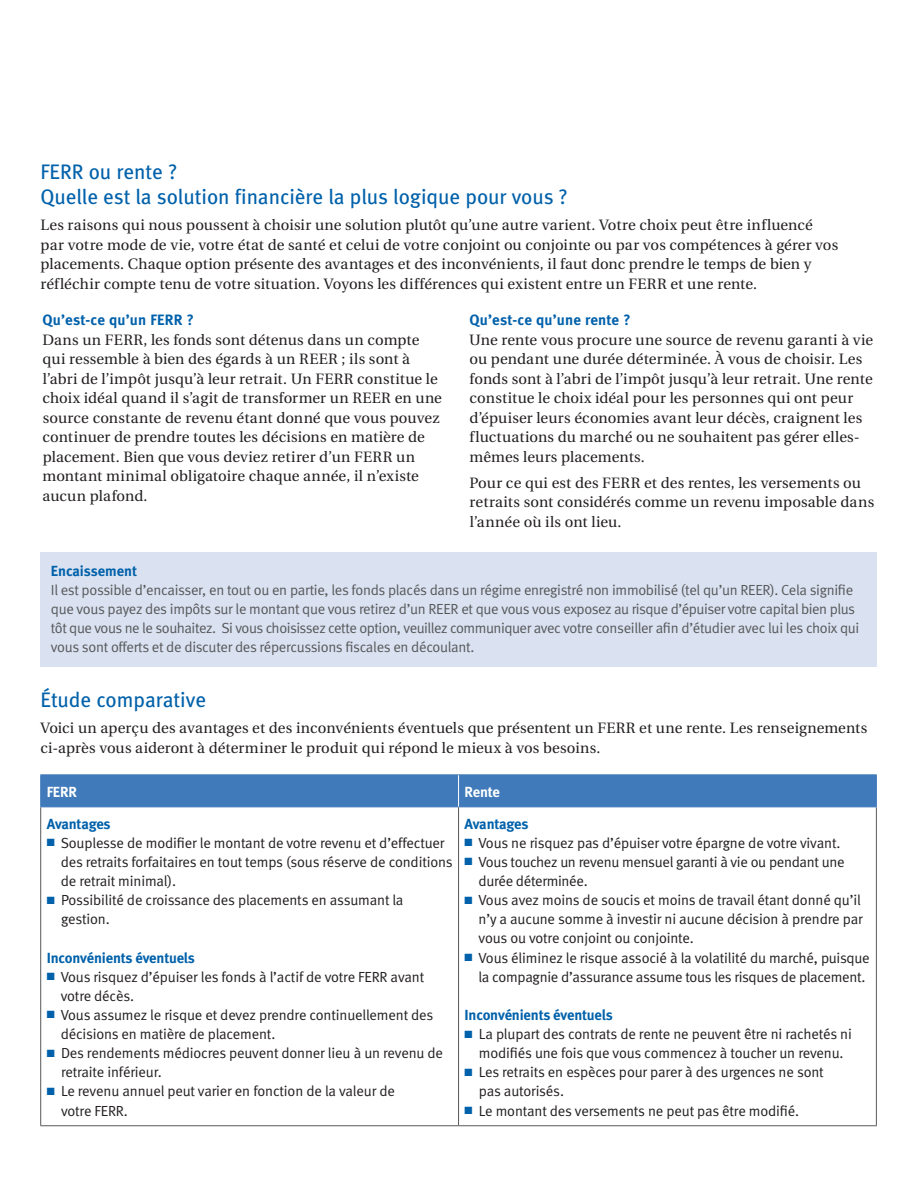
<style>
.page{position:relative;width:918px;height:1188px;background:#fff}
.page>*{position:absolute;margin:0;border:0;box-sizing:border-box;transform-origin:0 0}
.t1{font:21px/25.5px "Meta Book LF";color:#0161aa}
.t2{font:15px/19.5px "Utopia";letter-spacing:.005em;color:#231f20}
.t3{font:15px "Meta Bold LF";letter-spacing:.015em;color:#0161aa}
.t4{font:14.7px/19.2px "Meta Normal LF";letter-spacing:-.01em;color:#231f20}
.t5{font:14.7px/19.2px "Meta Normal LF";letter-spacing:-.025em;color:#57585a}
.t6{font:14.7px "Meta Bold LF";letter-spacing:-.01em;color:#0161aa}
.t7{font:14.7px "Meta Bold LF";letter-spacing:-.01em;color:#fff}
.s1{color:#0161aa}
</style>
<div class="page">
<div style="left:40px;top:552px;width:838px;height:114px;background:#dae2f1"></div>
<div style="left:41px;top:775px;width:835px;height:32px;background:#407aba"></div>
<hr style="left:40px;top:807px;width:1px;height:318px;background:#57585a">
<hr style="left:458px;top:807px;width:1px;height:318px;background:#57585a">
<hr style="left:876px;top:807px;width:1px;height:318px;background:#57585a">
<hr style="left:40px;top:1125px;width:419px;height:1px;background:#57585a">
<hr style="left:459px;top:1125px;width:418px;height:1px;background:#57585a">
<hr style="left:40px;top:774px;width:419px;height:1px;background:#407aba">
<hr style="left:40px;top:775px;width:1px;height:32px;background:#407aba">
<hr style="left:459px;top:774px;width:418px;height:1px;background:#407aba">
<hr style="left:876px;top:775px;width:1px;height:32px;background:#407aba">
<hr style="left:40px;top:807px;width:419px;height:1px;background:#407aba">
<hr style="left:459px;top:807px;width:418px;height:1px;background:#407aba">
<hr style="left:458px;top:775px;width:1px;height:32px;background:#fff">
<h1 class="t1" style="left:40px;top:158px;width:529px">FERR ou rente ?<br>Quelle est la solution financière la plus logique pour vous ?</h1>
<p class="t2" style="left:40px;top:216px;width:799px">Les raisons qui nous poussent à choisir une solution plutôt qu’une autre varient. Votre choix peut être influencé par votre mode de vie, votre état de santé et celui de votre conjoint ou conjointe ou par vos compétences à gérer vos placements. Chaque option présente des avantages et des inconvénients, il faut donc prendre le temps de bien y réfléchir compte tenu de votre situation. Voyons les différences qui existent entre un FERR et une rente.</p>
<p class="t3" style="left:42px;top:311px;width:153px">Qu’est-ce qu’un FERR ?</p>
<p class="t2" style="left:42px;top:330px;width:401px">Dans un FERR, les fonds sont détenus dans un compte qui ressemble à bien des égards à un REER ; ils sont à l’abri de l’impôt jusqu’à leur retrait. Un FERR constitue le choix idéal quand il s’agit de transformer un REER en une source constante de revenu étant donné que vous pouvez continuer de prendre toutes les décisions en matière de placement. Bien que vous deviez retirer d’un FERR un montant minimal obligatoire chaque année, il n’existe aucun plafond.</p>
<p class="t3" style="left:469px;top:311px;width:163px">Qu’est-ce qu’une rente ?</p>
<p class="t2" style="left:469px;top:330px;width:406px">Une rente vous procure une source de revenu garanti à vie ou pendant une durée déterminée. À vous de choisir. Les fonds sont à l’abri de l’impôt jusqu’à leur retrait. Une rente constitue le choix idéal pour les personnes qui ont peur d’épuiser leurs économies avant leur décès, craignent les fluctuations du marché ou ne souhaitent pas gérer elles&shy;mêmes leurs placements.</p>
<p class="t2" style="left:469px;top:473px;width:406px">Pour ce qui est des FERR et des rentes, les versements ou retraits sont considérés comme un revenu imposable dans l’année où ils ont lieu.</p>
<p class="t6" style="left:51px;top:562px;width:88px">Encaissement</p>
<p class="t5" style="left:51px;top:580px;width:810px">Il est possible d’encaisser, en tout ou en partie, les fonds placés dans un régime enregistré non immobilisé (tel qu’un REER). Cela signifie que vous payez des impôts sur le montant que vous retirez d’un REER et que vous vous exposez au risque d’épuiser votre capital bien plus tôt que vous ne le souhaitez. Si vous choisissez cette option, veuillez communiquer avec votre conseiller afin d’étudier avec lui les choix qui vous sont offerts et de discuter des répercussions fiscales en découlant.</p>
<h1 class="t1" style="left:40px;top:686px;width:167px">Étude comparative</h1>
<p class="t2" style="left:40px;top:718px;width:828px">Voici un aperçu des avantages et des inconvénients éventuels que présentent un FERR et une rente. Les renseignements ci-après vous aideront à déterminer le produit qui répond le mieux à vos besoins.</p>
<p class="t7" style="left:47px;top:783px;width:32px">FERR</p>
<p class="t7" style="left:465px;top:783px;width:37px">Rente</p>
<p class="t6" style="left:47px;top:815px;width:65px">Avantages</p>
<p class="t4" style="left:61px;top:833px;width:393px;text-indent:-14px"><span class="s1">■</span> Souplesse de modifier le montant de votre revenu et d’effectuer des retraits forfaitaires en tout temps (sous réserve de conditions de retrait minimal).</p>
<p class="t4" style="left:61px;top:890px;width:344px;text-indent:-14px"><span class="s1">■</span> Possibilité de croissance des placements en assumant la gestion.</p>
<p class="t6" style="left:47px;top:949px;width:150px">Inconvénients éventuels</p>
<p class="t4" style="left:61px;top:967px;width:365px;text-indent:-14px"><span class="s1">■</span> Vous risquez d’épuiser les fonds à l’actif de votre FERR avant votre décès.</p>
<p class="t4" style="left:61px;top:1005px;width:374px;text-indent:-14px"><span class="s1">■</span> Vous assumez le risque et devez prendre continuellement des décisions en matière de placement.</p>
<p class="t4" style="left:61px;top:1043px;width:384px;text-indent:-14px"><span class="s1">■</span> Des rendements médiocres peuvent donner lieu à un revenu de retraite inférieur.</p>
<p class="t4" style="left:61px;top:1082px;width:335px;text-indent:-14px"><span class="s1">■</span> Le revenu annuel peut varier en fonction de la valeur de votre FERR.</p>
<p class="t6" style="left:465px;top:815px;width:65px">Avantages</p>
<p class="t4" style="left:465px;top:833px;width:377px"><span class="s1">■</span> Vous ne risquez pas d’épuiser votre épargne de votre vivant.</p>
<p class="t4" style="left:479px;top:852px;width:367px;text-indent:-14px"><span class="s1">■</span> Vous touchez un revenu mensuel garanti à vie ou pendant une durée déterminée.</p>
<p class="t4" style="left:479px;top:890px;width:386px;text-indent:-14px"><span class="s1">■</span> Vous avez moins de soucis et moins de travail étant donné qu’il n’y a aucune somme à investir ni aucune décision à prendre par vous ou votre conjoint ou conjointe.</p>
<p class="t4" style="left:465px;top:948px;width:407px;text-align:right"><span class="s1">■</span> Vous éliminez le risque associé à la volatilité du marché, puisque la compagnie d’assurance assume tous les risques de placement.</p>
<p class="t6" style="left:465px;top:1006px;width:150px">Inconvénients éventuels</p>
<p class="t4" style="left:465px;top:1024px;width:389px;text-align:center"><span class="s1">■</span> La plupart des contrats de rente ne peuvent être ni rachetés ni modifiés une fois que vous commencez à toucher un revenu.</p>
<p class="t4" style="left:479px;top:1062px;width:346px;text-indent:-14px"><span class="s1">■</span> Les retraits en espèces pour parer à des urgences ne sont pas autorisés.</p>
<p class="t4" style="left:465px;top:1101px;width:336px"><span class="s1">■</span> Le montant des versements ne peut pas être modifié.</p>
</div>
